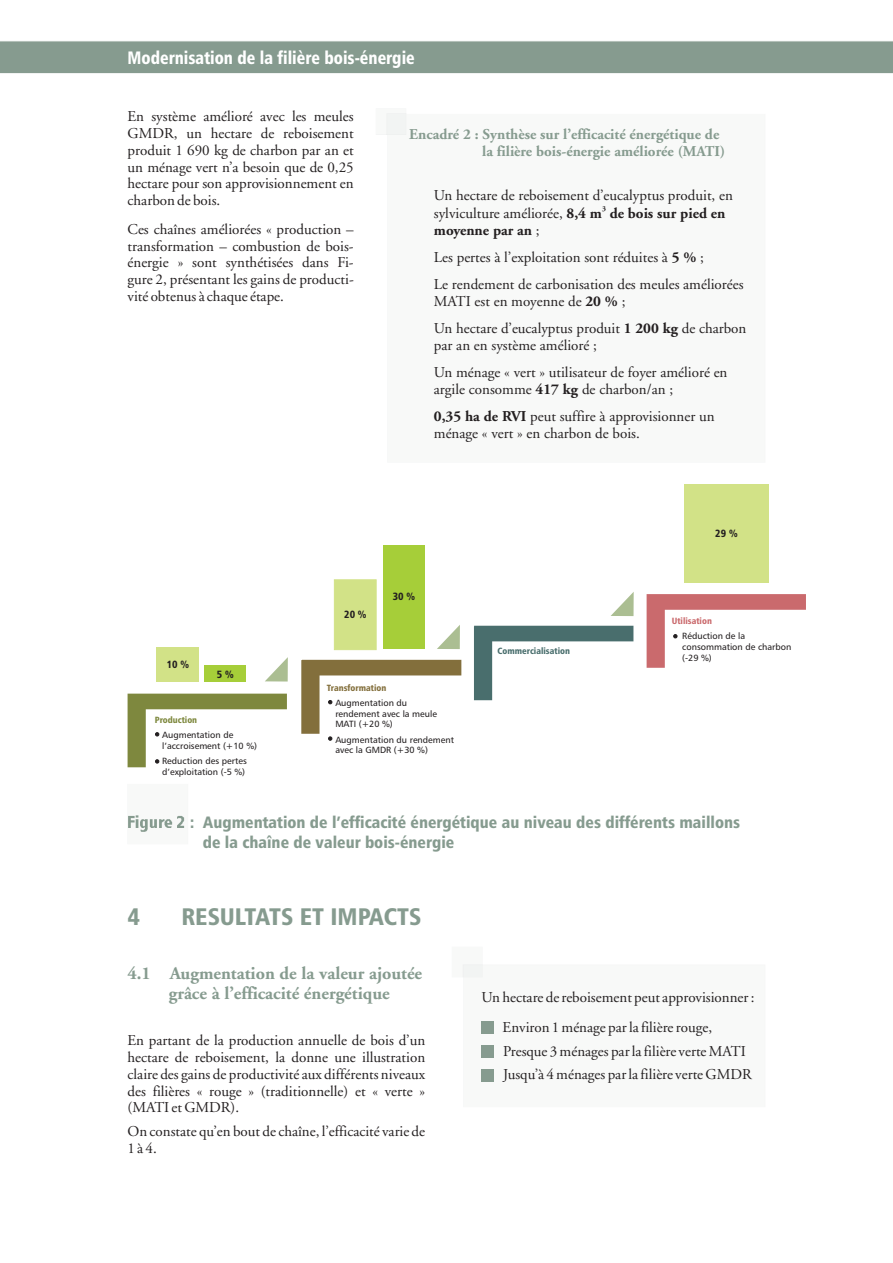
<style>
.page{position:relative;width:893px;height:1263px;background:#fff}
.page>*{position:absolute;margin:0;border:0;box-sizing:border-box;transform-origin:0 0}
.t1{font:24px "Humanist 777 BT Black Condensed B";color:#869b8f}
.t2{font:700 18px/20.4px "Adobe Garamond";color:#869b8f;text-align:center}
.t3{font:18px "Humanist 777 BT Black Condensed B";color:#fff;scale:.93 1}
.t4{font:16.5px/20.1px "Humanist 777 BT Black Condensed B";color:#869b8f}
.t5{font:15px/16.8px "Adobe Garamond";color:#231f20}
.t6{font:700 15px/17px "Adobe Garamond";color:#869b8f}
.t7{font:700 15px/17px "Adobe Garamond";color:#231f20}
.t8{font:10.5px "Humanist 777 BT Black Condensed B";color:#231f20}
.t9{font:9px/10.8px "Humanist 777 BT Roman B";color:#231f20}
.t10{font:9px "Humanist 777 BT Black Condensed B";color:#496e6d}
.t11{font:9px "Humanist 777 BT Black Condensed B";color:#836f3c}
.t12{font:9px "Humanist 777 BT Black Condensed B";color:#ca6a6d}
.t13{font:9px "Humanist 777 BT Black Condensed B";color:#7e883e}
.t14{font:700 7.5px "Adobe Garamond";color:#231f20}
.s1{font-weight:400}
.s2{font-weight:700}
</style>
<div class="page">
<div style="left:0;top:41px;width:893px;height:33px;background:#869b8f"></div>
<img style="left:128px;top:815px;width:57px;height:17px">
<div style="left:383px;top:546px;width:42px;height:103px;background:#a6ce39"></div>
<div style="left:334px;top:579px;width:42px;height:71px;background:#d2e287"></div>
<div style="left:156px;top:647px;width:43px;height:34px;background:#d2e287"></div>
<div style="left:205px;top:666px;width:41px;height:16px;background:#a6ce39"></div>
<div style="left:684px;top:484px;width:85px;height:99px;background:#d2e287"></div>
<svg style="left:474px;top:626px;width:159px;height:74px"></svg>
<svg style="left:437px;top:625px;width:23px;height:24px"></svg>
<svg style="left:611px;top:592px;width:23px;height:24px"></svg>
<svg style="left:265px;top:657px;width:23px;height:24px"></svg>
<svg style="left:128px;top:694px;width:159px;height:73px"></svg>
<svg style="left:301px;top:660px;width:160px;height:80px"></svg>
<svg style="left:647px;top:594px;width:159px;height:74px"></svg>
<div style="left:482px;top:1045px;width:12px;height:12px;background:#869b8f"></div>
<div style="left:482px;top:1021px;width:12px;height:13px;background:#869b8f"></div>
<div style="left:482px;top:1069px;width:12px;height:12px;background:#869b8f"></div>
<p class="t3" style="left:128px;top:50px;width:310px">Modernisation de la filière bois-énergie</p>
<p class="t5" style="left:128px;top:109px;width:228px;text-align:justify">En système amélioré avec les meules GMDR, un hectare de reboisement produit 1 690 kg de charbon par an et un ménage vert n’a besoin que de 0,25 hectare pour son approvisionnement en charbon de bois.</p>
<p class="t5" style="left:128px;top:222px;width:228px;text-align:justify">Ces chaînes améliorées « production – transformation – combustion de bois&shy;énergie » sont synthétisées dans Fi&shy;gure 2, présentant les gains de producti&shy;vité obtenus à chaque étape.</p>
<p class="t6" style="left:482px;top:127px;width:244px;text-indent:-73px">Encadré 2 : Synthèse sur l’efficacité énergétique de la filière bois-énergie améliorée (MATI)</p>
<p class="t5" style="left:434px;top:188px;width:301px">Un hectare de reboisement d’eucalyptus produit, en</p>
<p class="t14" style="left:602px;top:205px;width:5px">3</p>
<p class="t7" style="left:434px;top:206px;width:293px"><span class="s1">sylviculture améliorée,</span> 8,4 m de bois sur pied en moyenne par an <span class="s1">;</span></p>
<p class="t5" style="left:434px;top:245px;width:311px;line-height:26.8px">Les pertes à l’exploitation sont réduites à <span class="s2">5 %</span> ;<br>Le rendement de carbonisation des meules améliorées</p>
<p class="t5" style="left:434px;top:289px;width:314px;line-height:27.2px">MATI est en moyenne de <span class="s2">20 %</span> ;<br>Un hectare d’eucalyptus produit <span class="s2">1 200 kg</span> de charbon</p>
<p class="t5" style="left:434px;top:333px;width:295px;line-height:26.8px">par an en système amélioré ;<br>Un ménage « vert » utilisateur de foyer amélioré en</p>
<p class="t5" style="left:434px;top:377px;width:282px;line-height:27.2px">argile consomme <span class="s2">417 kg</span> de charbon/an ;<br><span class="s2">0,35 ha de RVI</span> peut suffire à approvisionner un</p>
<p class="t5" style="left:434px;top:426px;width:207px">ménage « vert » en charbon de bois.</p>
<p class="t8" style="left:167px;top:659px;width:24px">10 %</p>
<p class="t8" style="left:217px;top:670px;width:18px">5 %</p>
<p class="t8" style="left:344px;top:610px;width:24px">20 %</p>
<p class="t8" style="left:393px;top:592px;width:24px">30 %</p>
<p class="t10" style="left:497px;top:648px;width:74px">Commercialisation</p>
<p class="t8" style="left:715px;top:528px;width:24px">29 %</p>
<p class="t12" style="left:672px;top:617px;width:42px">Utilisation</p>
<p class="t9" style="left:682px;top:631px;width:111px">Réduction de la consommation de charbon (-29 %)</p>
<p class="t13" style="left:155px;top:716px;width:44px">Production</p>
<p class="t9" style="left:162px;top:730px;width:96px">Augmentation de l’accroisement (+10 %)</p>
<p class="t9" style="left:162px;top:756px;width:86px">Reduction des pertes d’exploitation (-5 %)</p>
<p class="t11" style="left:327px;top:684px;width:61px">Transformation</p>
<p class="t9" style="left:335px;top:698px;width:103px">Augmentation du rendement avec la meule<br>MATI (+20 %)</p>
<p class="t9" style="left:335px;top:735px;width:120px">Augmentation du rendement avec la GMDR (+30 %)</p>
<p class="t4" style="left:203px;top:813px;width:539px;text-indent:-75px">Figure 2 : Augmentation de l’efficacité énergétique au niveau des différents maillons de la chaîne de valeur bois-énergie</p>
<h1 class="t1" style="left:128px;top:906px;width:14px">4</h1>
<h1 class="t1" style="left:182px;top:906px;width:241px">RESULTATS ET IMPACTS</h1>
<p class="t2" style="left:128px;top:965px;width:296px">4.1 Augmentation de la valeur ajoutée grâce à l’efficacité énergétique</p>
<p class="t5" style="left:128px;top:1033px;width:299px;text-align:justify">En partant de la production annuelle de bois d’un hectare de reboisement, la donne une illustration claire des gains de productivité aux différents niveaux des filières « rouge » (traditionnelle) et « verte » (MATI et GMDR).</p>
<p class="t5" style="left:128px;top:1124px;width:299px">On constate qu’en bout de chaîne, l’efficacité varie de<br>1 à 4.</p>
<p class="t5" style="left:503px;top:983px;width:253px;line-height:30.3px;text-indent:-21px">Un hectare de reboisement peut approvisionner :<br>Environ 1 ménage par la filière rouge,</p>
<p class="t5" style="left:503px;top:1040px;width:250px;line-height:23.5px">Presque 3 ménages par la filière verte MATI<br>Jusqu’à 4 ménages par la filière verte GMDR</p>
</div>
